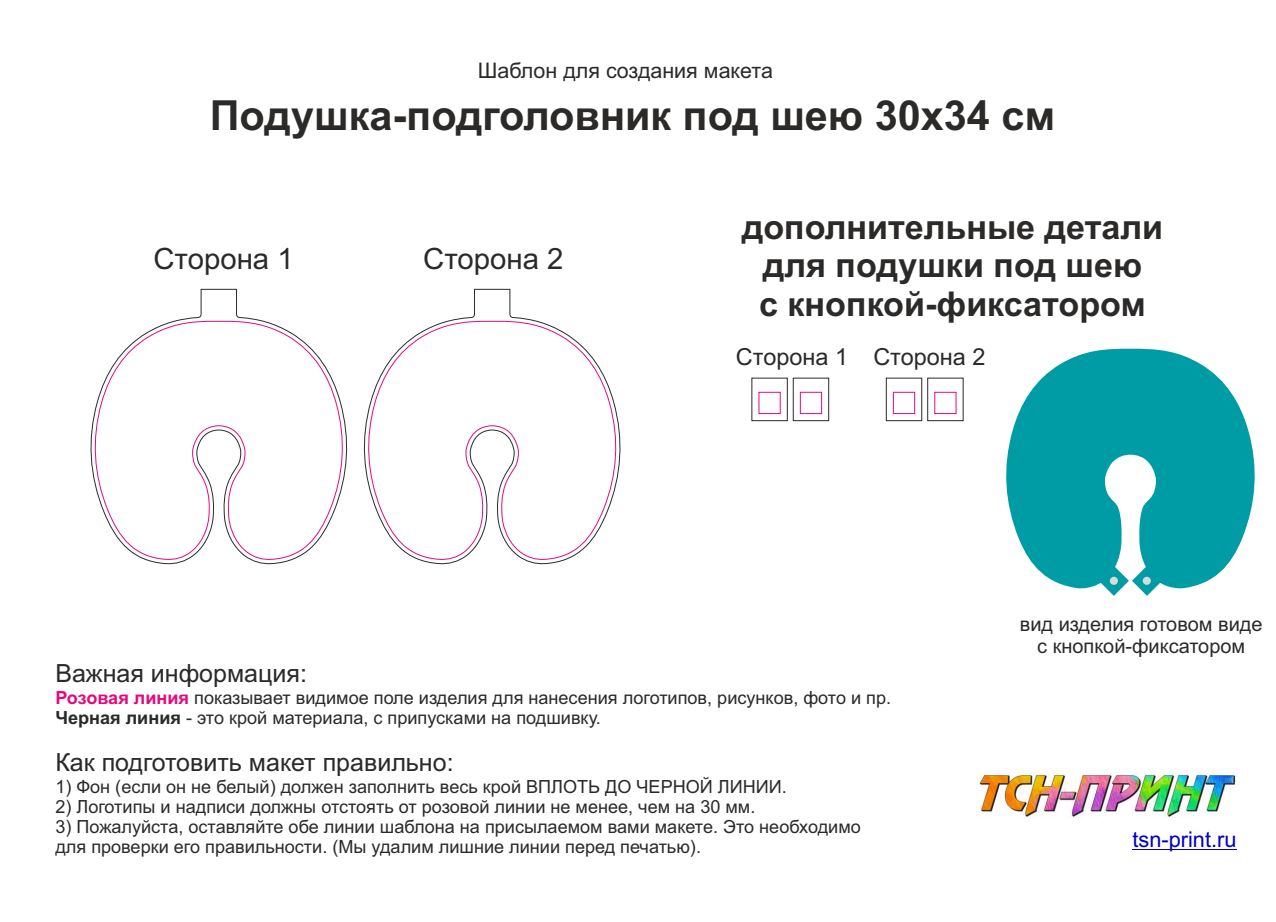
<style>
.page{position:relative;width:1276px;height:922px;background:#fff}
.page>*{position:absolute;margin:0;border:0;box-sizing:border-box;transform-origin:0 0}
.t1{font:700 41.42px "Arial";color:#2b2a29}
.t2{font:700 34.1px/38.1px "Arial";color:#2b2a29;text-align:center}
.t3{font:29.35px "Arial";color:#2b2a29}
.t4{font:25px "Arial";color:#2b2a29}
.t5{font:23.48px "Arial";color:#2b2a29}
.t6{font:21.8px "Arial";color:#0000c4}
.t7{font:21.45px "Arial";color:#2b2a29}
.t8{font:19.95px/22.3px "Arial";color:#2b2a29;text-align:center}
.t9{font:18.1px/20.2px "Arial";color:#2b2a29}
.s1{font-weight:700;color:#e5097f}
.s2{font-weight:700}
</style>
<div class="page">
<img style="left:976px;top:768px;width:261px;height:50px">
<hr style="left:1132px;top:849px;width:104px;height:1px;background:#0000c4">
<svg style="left:90px;top:289px;width:258px;height:275px"></svg>
<svg style="left:91px;top:321px;width:255px;height:239px"></svg>
<svg style="left:363px;top:289px;width:258px;height:275px"></svg>
<svg style="left:365px;top:321px;width:254px;height:239px"></svg>
<svg style="left:1006px;top:348px;width:249px;height:240px;fill:#009ca5"></svg>
<svg style="left:1098px;top:565px;width:64px;height:30px"></svg>
<svg style="left:1109px;top:576px;width:9px;height:8px"></svg>
<div style="left:1142px;top:576px;width:8px;height:8px;background:#d9dada;border-radius:50%"></div>
<div style="left:886px;top:378px;width:36px;height:42px;border:1px solid #2b2a29"></div>
<div style="left:893px;top:392px;width:21px;height:21px;border:1px solid #e5097f"></div>
<div style="left:793px;top:378px;width:36px;height:42px;border:1px solid #2b2a29"></div>
<div style="left:800px;top:392px;width:21px;height:21px;border:1px solid #e5097f"></div>
<p class="t7" style="left:478px;top:62px;width:296px">Шаблон для создания макета</p>
<h1 class="t1" style="left:210px;top:99px;width:847px">Подушка-подголовник под шею 30х34 см</h1>
<h3 class="t3" style="left:153px;top:248px;width:142px">Сторона 1</h3>
<h3 class="t3" style="left:423px;top:248px;width:142px">Сторона 2</h3>
<h2 class="t2" style="left:742px;top:211px;width:423px">дополнительные детали для подушки под шею<br>с кнопкой-фиксатором</h2>
<p class="t5" style="left:736px;top:348px;width:251px">Сторона 1 Сторона 2</p>
<p class="t8" style="left:1020px;top:614px;width:244px">вид изделия готовом виде с кнопкой-фиксатором</p>
<h3 class="t4" style="left:55px;top:664px;width:253px">Важная информация:</h3>
<p class="t9" style="left:55px;top:689px;width:837px"><span class="s1">Розовая линия</span> показывает видимое поле изделия для нанесения логотипов, рисунков, фото и пр.<br><span class="s2">Черная линия</span> - это крой материала, с припусками на подшивку.</p>
<h3 class="t4" style="left:55px;top:752px;width:400px">Как подготовить макет правильно:</h3>
<p class="t9" style="left:55px;top:777px;width:733px">1) Фон (если он не белый) должен заполнить весь крой ВПЛОТЬ ДО ЧЕРНОЙ ЛИНИИ.</p>
<p class="t9" style="left:55px;top:797px;width:701px">2) Логотипы и надписи должны отстоять от розовой линии не менее, чем на 30 мм.</p>
<p class="t9" style="left:55px;top:818px;width:807px">3) Пожалуйста, оставляйте обе линии шаблона на присылаемом вами макете. Это необходимо для проверки его правильности. (Мы удалим лишние линии перед печатью).</p>
<p class="t6" style="left:1132px;top:831px;width:106px">tsn-print.ru</p>
</div>
